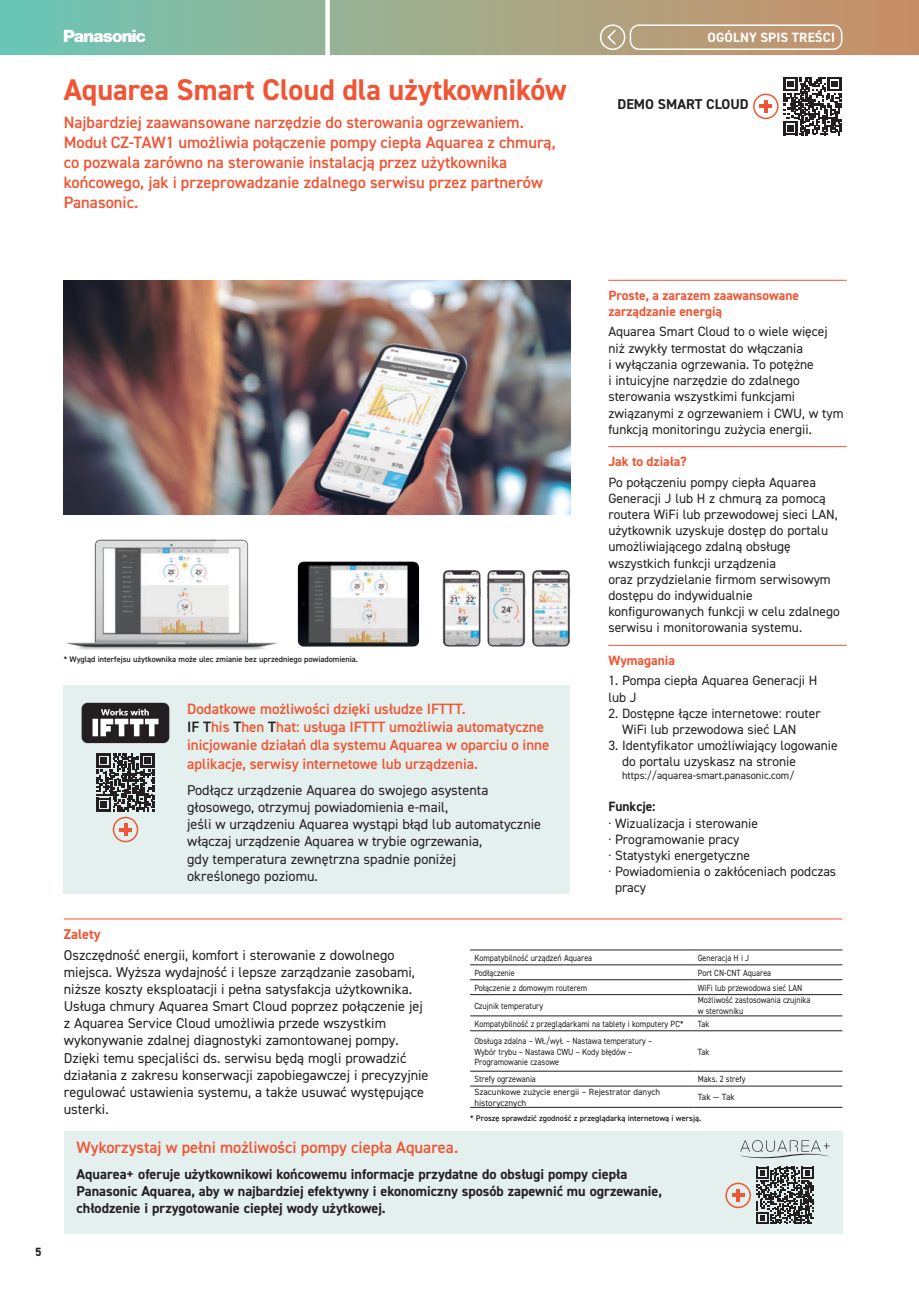
<style>
.page{position:relative;width:919px;height:1289px;background:#fff}
.page>*{position:absolute;margin:0;border:0;box-sizing:border-box;transform-origin:0 0}
.t1{font:700 30px "DIN2014";color:#f05635}
.t2{font:600 16.5px/19.8px "DIN2014";color:#f05635}
.t3{font:600 15px/18px "DIN2014";color:#f05635}
.t4{font:14.25px/17.1px "DIN2014";color:#231f20}
.t5{font:700 14.25px/17.1px "DIN2014";color:#231f20}
.t6{font:700 14.25px "DIN2014";color:#f05635}
.t7{font:13.5px/16.2px "DIN2014";color:#231f20}
.t8{font:700 13.5px/16.2px "DIN2014";color:#f05635}
.t9{font:700 13.5px "DIN2014";letter-spacing:.01em;color:#fff}
.t10{font:700 13.5px "DIN2014";color:#231f20}
.t11{font:700 12px "DIN2014";color:#231f20}
.t12{font:10.5px "DIN2014";color:#231f20}
.t13{font:9px/10.8px "DIN2014";color:#231f20;scale:.9 1}
.t14{font:9px/10.8px "DIN2014";color:#231f20}
.t15{font:600 8.25px "DIN2014";color:#231f20}
.s1{color:#231f20}
</style>
<div class="page">
<div style="left:64px;top:1131px;width:778px;height:102px;background:#e4f0ed"></div>
<hr style="left:64px;top:918px;width:778px;height:1px;background:#f05635">
<hr style="left:608px;top:280px;width:238px;height:1px;background:#f05635">
<hr style="left:608px;top:446px;width:238px;height:1px;background:#f05635">
<hr style="left:608px;top:645px;width:238px;height:1px;background:#f05635">
<img style="left:66px;top:539px;width:210px;height:111px">
<img style="left:442px;top:570px;width:38px;height:76px">
<img style="left:487px;top:570px;width:38px;height:76px">
<img style="left:531px;top:570px;width:39px;height:76px">
<img style="left:298px;top:561px;width:121px;height:85px">
<hr style="left:470px;top:949px;width:223px;height:1px;background:#231f20">
<hr style="left:693px;top:949px;width:149px;height:1px;background:#231f20">
<hr style="left:470px;top:964px;width:223px;height:1px;background:#231f20">
<hr style="left:693px;top:964px;width:149px;height:1px;background:#231f20">
<hr style="left:470px;top:979px;width:223px;height:1px;background:#231f20">
<hr style="left:693px;top:979px;width:149px;height:1px;background:#231f20">
<hr style="left:470px;top:994px;width:223px;height:1px;background:#231f20">
<hr style="left:693px;top:994px;width:149px;height:1px;background:#231f20">
<hr style="left:470px;top:1015px;width:223px;height:1px;background:#231f20">
<hr style="left:693px;top:1015px;width:149px;height:1px;background:#231f20">
<hr style="left:470px;top:1030px;width:223px;height:1px;background:#231f20">
<hr style="left:693px;top:1030px;width:149px;height:1px;background:#231f20">
<hr style="left:470px;top:1070px;width:223px;height:1px;background:#231f20">
<hr style="left:693px;top:1070px;width:149px;height:1px;background:#231f20">
<hr style="left:470px;top:1085px;width:223px;height:1px;background:#231f20">
<hr style="left:693px;top:1085px;width:149px;height:1px;background:#231f20">
<hr style="left:470px;top:1107px;width:223px;height:1px;background:#231f20">
<hr style="left:693px;top:1107px;width:149px;height:1px;background:#231f20">
<div style="left:64px;top:685px;width:506px;height:208px;background:#e4f0ed"></div>
<svg style="left:81px;top:702px;width:89px;height:42px;background:#5f5d5e"></svg>
<svg style="left:783px;top:77px;width:58px;height:58px"></svg>
<svg style="left:96px;top:753px;width:58px;height:58px"></svg>
<svg style="left:756px;top:1166px;width:57px;height:58px"></svg>
<svg style="left:740px;top:1140px;width:89px;height:18px"></svg>
<img style="left:64px;top:281px;width:506px;height:233px">
<svg style="left:0;top:0;width:918px;height:55px;background:#9fab8c"></svg>
<svg style="left:64px;top:30px;width:81px;height:12px"></svg>
<div style="left:629px;top:24px;width:213px;height:26px;border:2px solid #fff;border-radius:9px"></div>
<div style="left:600px;top:24px;width:25px;height:26px;border:2px solid #fff;border-radius:50%"></div>
<svg style="left:606px;top:28px;width:11px;height:18px"></svg>
<div style="left:753px;top:94px;width:25px;height:25px;border:2px solid #f05635;border-radius:50%"></div>
<svg style="left:759px;top:100px;width:13px;height:13px"></svg>
<div style="left:725px;top:1182px;width:25px;height:26px;border:2px solid #f05635;border-radius:50%"></div>
<svg style="left:732px;top:1189px;width:12px;height:12px"></svg>
<div style="left:113px;top:816px;width:25px;height:26px;border:2px solid #f05635;border-radius:50%"></div>
<svg style="left:119px;top:823px;width:13px;height:13px"></svg>
<h1 class="t1" style="left:64px;top:74px;width:504px">Aquarea Smart Cloud dla użytkowników</h1>
<p class="t2" style="left:64px;top:113px;width:493px">Najbardziej zaawansowane narzędzie do sterowania ogrzewaniem.<br>Moduł CZ‑TAW1 umożliwia połączenie pompy ciepła Aquarea z chmurą, co pozwala zarówno na sterowanie instalacją przez użytkownika końcowego, jak i przeprowadzanie zdalnego serwisu przez partnerów Panasonic.</p>
<p class="t9" style="left:707px;top:31px;width:129px">OGÓLNY SPIS TREŚCI</p>
<p class="t5" style="left:617px;top:96px;width:133px">DEMO SMART CLOUD</p>
<p class="t11" style="left:35px;top:1245px;width:8px">5</p>
<p class="t15" style="left:64px;top:654px;width:296px">* Wygląd interfejsu użytkownika może ulec zmianie bez uprzedniego powiadomienia.</p>
<p class="t3" style="left:187px;top:699px;width:364px">Dodatkowe możliwości dzięki usłudze IFTTT.<br><span class="s1">IF T</span>his <span class="s1">T</span>hen <span class="s1">T</span>hat: usługa IFTTT umożliwia automatyczne inicjowanie działań dla systemu Aquarea w oparciu o inne</p>
<p class="t3" style="left:187px;top:755px;width:292px">aplikacje, serwisy internetowe lub urządzenia.</p>
<p class="t4" style="left:187px;top:781px;width:355px">Podłącz urządzenie Aquarea do swojego asystenta głosowego, otrzymuj powiadomienia e-mail,<br>jeśli w urządzeniu Aquarea wystąpi błąd lub automatycznie włączaj urządzenie Aquarea w trybie ogrzewania,<br>gdy temperatura zewnętrzna spadnie poniżej<br>określonego poziomu.</p>
<p class="t8" style="left:608px;top:287px;width:192px">Proste, a zarazem zaawansowane zarządzanie energią</p>
<p class="t7" style="left:608px;top:324px;width:237px">Aquarea Smart Cloud to o wiele więcej niż zwykły termostat do włączania<br>i wyłączania ogrzewania. To potężne<br>i intuicyjne narzędzie do zdalnego sterowania wszystkimi funkcjami związanymi z ogrzewaniem i CWU, w tym funkcją monitoringu zużycia energii.</p>
<p class="t8" style="left:608px;top:453px;width:80px">Jak to działa?</p>
<p class="t7" style="left:608px;top:474px;width:233px">Po połączeniu pompy ciepła Aquarea Generacji J lub H z chmurą za pomocą routera WiFi lub przewodowej sieci LAN, użytkownik uzyskuje dostęp do portalu umożliwiającego zdalną obsługę wszystkich funkcji urządzenia<br>oraz przydzielanie firmom serwisowym dostępu do indywidualnie konfigurowanych funkcji w celu zdalnego serwisu i monitorowania systemu.</p>
<p class="t8" style="left:608px;top:652px;width:68px">Wymagania</p>
<p class="t7" style="left:608px;top:672px;width:210px">1. Pompa ciepła Aquarea Generacji H lub J</p>
<p class="t7" style="left:622px;top:705px;width:200px;text-indent:-14px">2. Dostępne łącze internetowe: router<br>WiFi lub przewodowa sieć LAN</p>
<p class="t7" style="left:622px;top:737px;width:217px;text-indent:-14px">3. Identyfikator umożliwiający logowanie do portalu uzyskasz na stronie</p>
<p class="t12" style="left:622px;top:769px;width:174px">https://aquarea-smart.panasonic.com/</p>
<p class="t10" style="left:608px;top:799px;width:49px">Funkcje:</p>
<p class="t7" style="left:608px;top:815px;width:151px">· Wizualizacja i sterowanie</p>
<p class="t7" style="left:608px;top:831px;width:133px">· Programowanie pracy</p>
<p class="t7" style="left:608px;top:847px;width:143px">· Statystyki energetyczne</p>
<p class="t7" style="left:608px;top:863px;width:229px">· Powiadomienia o zakłóceniach podczas</p>
<p class="t7" style="left:615px;top:879px;width:33px">pracy</p>
<p class="t6" style="left:64px;top:926px;width:38px">Zalety</p>
<p class="t4" style="left:64px;top:946px;width:366px">Oszczędność energii, komfort i sterowanie z dowolnego miejsca. Wyższa wydajność i lepsze zarządzanie zasobami, niższe koszty eksploatacji i pełna satysfakcja użytkownika.<br>Usługa chmury Aquarea Smart Cloud poprzez połączenie jej z Aquarea Service Cloud umożliwia przede wszystkim wykonywanie zdalnej diagnostyki zamontowanej pompy.<br>Dzięki temu specjaliści ds. serwisu będą mogli prowadzić działania z zakresu konserwacji zapobiegawczej i precyzyjnie regulować ustawienia systemu, a także usuwać występujące usterki.</p>
<p class="t13" style="left:474px;top:952px;width:132px">Kompatybilność urządzeń Aquarea</p>
<p class="t13" style="left:697px;top:952px;width:59px">Generacja H i J</p>
<p class="t13" style="left:474px;top:967px;width:46px">Podłączenie</p>
<p class="t13" style="left:697px;top:967px;width:83px">Port CN-CNT Aquarea</p>
<p class="t13" style="left:474px;top:982px;width:127px">Połączenie z domowym routerem</p>
<p class="t13" style="left:697px;top:982px;width:118px">WiFi lub przewodowa sieć LAN</p>
<p class="t13" style="left:474px;top:1000px;width:78px">Czujnik temperatury</p>
<p class="t13" style="left:697px;top:994px;width:127px">Możliwość zastosowania czujnika w sterowniku</p>
<p class="t13" style="left:474px;top:1018px;width:234px">Kompatybilność z przeglądarkami na tablety i komputery PC*</p>
<p class="t13" style="left:697px;top:1018px;width:14px">Tak</p>
<p class="t13" style="left:474px;top:1035px;width:199px">Obsługa zdalna – Wł./wył. – Nastawa temperatury –<br>Wybór trybu – Nastawa CWU – Kody błędów –<br>Programowanie czasowe</p>
<p class="t13" style="left:697px;top:1046px;width:14px">Tak</p>
<p class="t13" style="left:474px;top:1073px;width:70px">Strefy ogrzewania</p>
<p class="t13" style="left:697px;top:1073px;width:55px">Maks. 2 strefy</p>
<p class="t14" style="left:474px;top:1086px;width:187px">Szacunkowe zużycie energii – Rejestrator danych historycznych</p>
<p class="t14" style="left:697px;top:1091px;width:39px">Tak — Tak</p>
<p class="t15" style="left:470px;top:1114px;width:232px">* Proszę sprawdzić zgodność z przeglądarką internetową i wersją.</p>
<p class="t2" style="left:77px;top:1137px;width:383px">Wykorzystaj w pełni możliwości pompy ciepła Aquarea.</p>
<p class="t5" style="left:77px;top:1165px;width:587px">Aquarea+ oferuje użytkownikowi końcowemu informacje przydatne do obsługi pompy ciepła<br>Panasonic Aquarea, aby w najbardziej efektywny i ekonomiczny sposób zapewnić mu ogrzewanie, chłodzenie i przygotowanie ciepłej wody użytkowej.</p>
</div>
